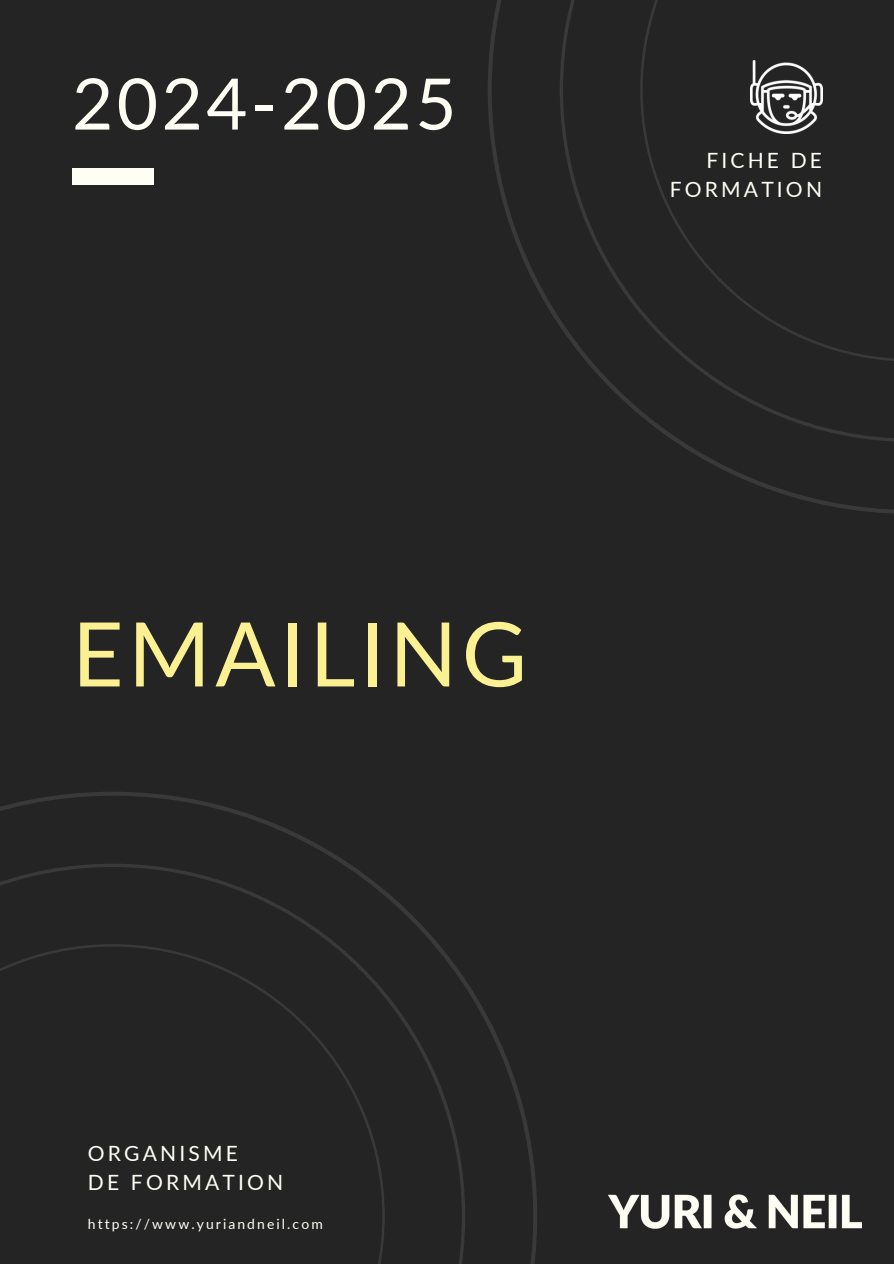
<style>
.page{position:relative;width:894px;height:1264px;background:#fff}
.page>*{position:absolute;margin:0;border:0;box-sizing:border-box;transform-origin:0 0}
.t1{font:89.1px "Lato";letter-spacing:.05em;color:#fcf192}
.t2{font:70.95px "Lato";letter-spacing:.05em;color:#fffef5}
.t3{font:21px/29.2px "Lato";letter-spacing:.15em;color:#fffef5;text-align:right}
.t4{font:13.95px "Lato";letter-spacing:.15em;color:#fffef5}
</style>
<div class="page">
<div style="left:0;top:0;width:893px;height:1263px;background:#252425"></div>
<div style="left:72px;top:169px;width:81px;height:15px;background:#fffef5"></div>
<svg style="left:488px;top:0;width:405px;height:513px"></svg>
<svg style="left:0;top:792px;width:537px;height:471px"></svg>
<img style="left:608px;top:1194px;width:253px;height:35px">
<img style="left:750px;top:61px;width:72px;height:72px">
<p class="t2" style="left:72px;top:59px;width:386px">2024-2025</p>
<p class="t3" style="left:669px;top:145px;width:154px">FICHE DE<br>FORMATION</p>
<h2 class="t1" style="left:72px;top:598px;width:456px">EMAILING</h2>
<h3 class="t3" style="left:88px;top:1138px;width:197px;text-align:left">ORGANISME<br>DE FORMATION</h3>
<p class="t4" style="left:88px;top:1215px;width:236px">https://www.yuriandneil.com</p>
</div>
